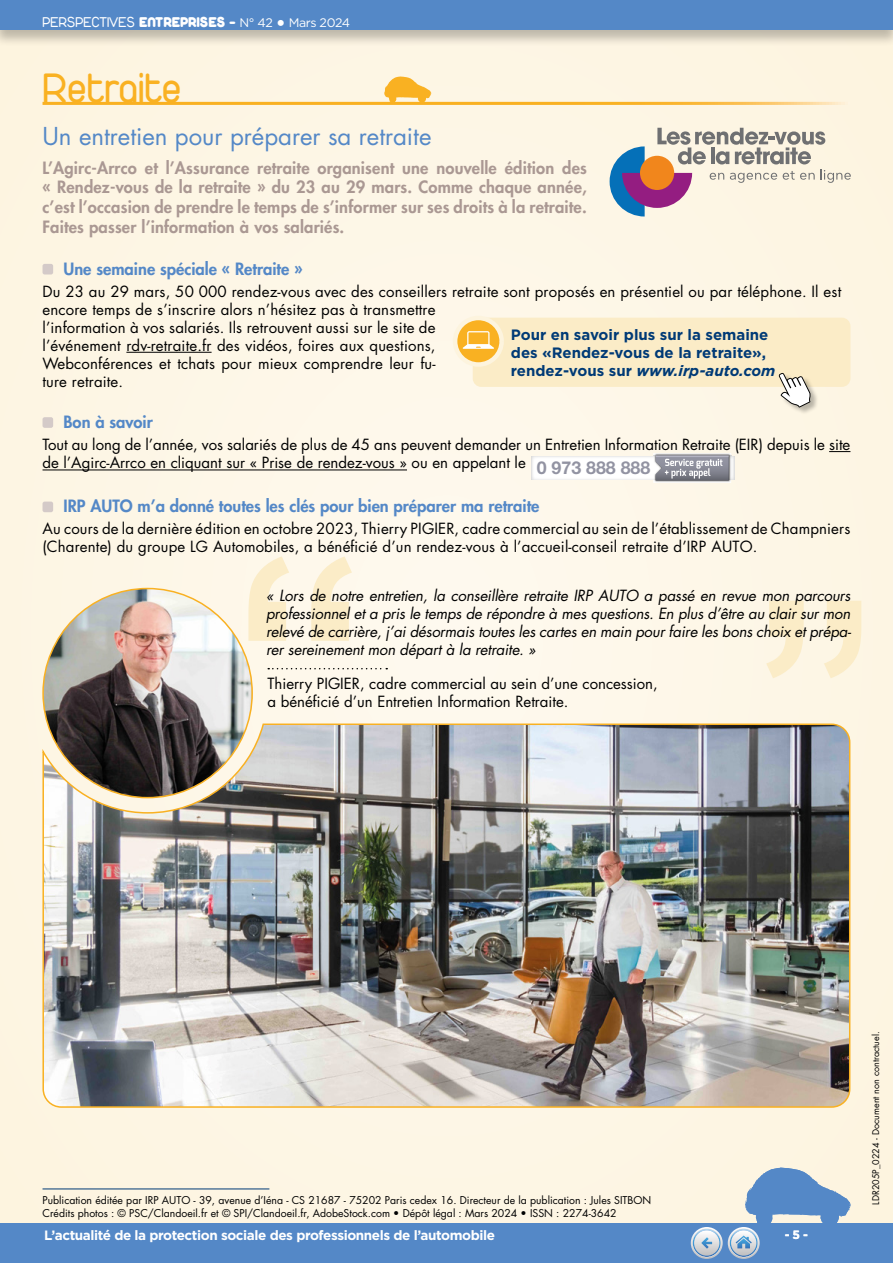
<style>
.page{position:relative;width:893px;height:1263px;background:#fdf6e5}
.page>*{position:absolute;margin:0;border:0;box-sizing:border-box;transform-origin:0 0}
.t1{font:45px "Duepuntozero";color:#f9b122}
.t2{font:24px "Futura Std";color:#5488c7}
.t3{font:800 16.5px/19.8px "Futura Std";letter-spacing:.01em;color:#aa9893;text-align:justify}
.t4{font:800 16.5px "Futura Std";color:#5488c7}
.t5{font:15px/18px "Futura Std";letter-spacing:.01em;color:#000}
.t6{font:italic 15px/18px "Futura Std";letter-spacing:-.01em;color:#000;text-align:justify}
.t7{font:700 15px/18px "Gotham";color:#003a76}
.t8{font:15px "Duepuntozero";color:#fff}
.t9{font:700 13.5px "Gotham";letter-spacing:-.03em;color:#fff}
.t10{font:700 12px "Gotham";color:#fff}
.t11{font:10.5px/12.6px "Futura Std";color:#000}
.t12{font:9px "Futura Std";color:#000}
.s1{font-weight:900}
.s2{font-family:"Gotham";font-size:12.45px}
.s3{font-family:"Gotham";font-weight:700;font-size:20.1px}
.s4{font-family:"Helvetica Neue LT Std";font-weight:700;font-size:17.85px;color:#9293a2}
.s5{font-style:italic}
</style>
<div class="page">
<div style="left:0;top:1223px;width:893px;height:40px;background:#5488c7"></div>
<div style="left:0;top:0;width:893px;height:47px;background:#000;opacity:.25"></div>
<div style="left:0;top:0;width:893px;height:30px;background:#5488c7"></div>
<hr style="left:43px;top:1188px;width:226px;height:1px;background:#003a76">
<svg style="left:384px;top:76px;width:47px;height:26px"></svg>
<hr style="left:43px;top:102px;width:807px;height:3px;background:#fff">
<div style="left:473px;top:318px;width:377px;height:69px;background:#fbecc7;border-radius:9px"></div>
<svg style="left:453px;top:316px;width:51px;height:51px"></svg>
<svg style="left:463px;top:331px;width:31px;height:18px"></svg>
<div style="left:779px;top:373px;width:40px;height:42px;background:#000;opacity:.27"></div>
<svg style="left:778px;top:373px;width:33px;height:35px"></svg>
<svg style="left:766px;top:601px;width:95px;height:77px"></svg>
<svg style="left:248px;top:557px;width:104px;height:84px"></svg>
<img style="left:42px;top:723px;width:809px;height:385px">
<svg style="left:610px;top:128px;width:241px;height:89px"></svg>
<div style="left:640px;top:156px;width:34px;height:34px;background:#f1861c;border-radius:50%"></div>
<hr style="left:126px;top:352px;width:86px;height:1px;background:#000">
<svg style="left:829px;top:451px;width:21px;height:1px"></svg>
<hr style="left:43px;top:470px;width:364px;height:1px;background:#000">
<div style="left:43px;top:264px;width:10px;height:10px;background:#d4cac8;border-radius:2px"></div>
<div style="left:43px;top:417px;width:10px;height:11px;background:#d4cac8;border-radius:2px"></div>
<img style="left:532px;top:456px;width:121px;height:24px">
<img style="left:653px;top:453px;width:78px;height:30px">
<svg style="left:655px;top:455px;width:80px;height:26px"></svg>
<div style="left:43px;top:502px;width:10px;height:10px;background:#d4cac8;border-radius:2px"></div>
<svg style="left:268px;top:668px;width:119px;height:1px"></svg>
<img style="left:43px;top:588px;width:209px;height:210px;border-radius:105px">
<svg style="left:691px;top:1167px;width:159px;height:92px"></svg>
<p class="t8" style="left:43px;top:14px;width:309px">PERSPECTIVES <span class="s1">ENTREPRISES -</span> <span class="s2">N° 42</span> <span class="s3">•</span> <span class="s2">Mars 2024</span></p>
<h1 class="t1" style="left:43px;top:64px;width:141px">Retraite</h1>
<h2 class="t2" style="left:43px;top:121px;width:390px">Un entretien pour préparer sa retraite</h2>
<p class="t3" style="left:43px;top:158px;width:546px">L’Agirc-Arrco et l’Assurance retraite organisent une nouvelle édition des « Rendez-vous de la retraite » du 23 au 29 mars. Comme chaque année, c’est l’occasion de prendre le temps de s’informer sur ses droits à la retraite.<br>Faites passer l’information à vos salariés.</p>
<p class="t4" style="left:64px;top:258px;width:241px">Une semaine spéciale « Retraite »</p>
<p class="t5" style="left:43px;top:282px;width:800px">Du 23 au 29 mars, 50 000 rendez-vous avec des conseillers retraite sont proposés en présentiel ou par téléphone. Il est encore temps de s’inscrire alors n’hésitez pas à transmettre<br>l’information à vos salariés. Ils retrouvent aussi sur le site de<br>l’événement rdv-retraite.fr des vidéos, foires aux questions,<br>Webconférences et tchats pour mieux comprendre leur fu-<br>ture retraite.</p>
<p class="t4" style="left:64px;top:411px;width:91px">Bon à savoir</p>
<p class="t5" style="left:43px;top:436px;width:809px">Tout au long de l’année, vos salariés de plus de 45 ans peuvent demander un Entretien Information Retraite (EIR) depuis le site de l’Agirc-Arrco en cliquant sur « Prise de rendez-vous » ou en appelant le <span class="s4">0 973 888 888</span></p>
<p class="t4" style="left:64px;top:496px;width:478px">IRP AUTO m’a donné toutes les clés pour bien préparer ma retraite</p>
<p class="t5" style="left:43px;top:520px;width:809px">Au cours de la dernière édition en octobre 2023, Thierry PIGIER, cadre commercial au sein de l’établissement de Champniers (Charente) du groupe LG Automobiles, a bénéficié d’un rendez-vous à l’accueil-conseil retraite d’IRP AUTO.</p>
<p class="t6" style="left:266px;top:587px;width:587px">« Lors de notre entretien, la conseillère retraite IRP AUTO a passé en revue mon parcours professionnel et a pris le temps de répondre à mes questions. En plus d’être au clair sur mon relevé de carrière, j’ai désormais toutes les cartes en main pour faire les bons choix et prépa&shy;rer sereinement mon départ à la retraite. »</p>
<p class="t5" style="left:267px;top:674px;width:392px">Thierry PIGIER, cadre commercial au sein d’une concession, a bénéficié d’un Entretien Information Retraite.</p>
<p class="t7" style="left:511px;top:326px;width:266px">Pour en savoir plus sur la semaine des «Rendez-vous de la retraite», rendez-vous sur <span class="s5">www.irp-auto.com</span></p>
<p class="t11" style="left:43px;top:1194px;width:610px">Publication éditée par IRP AUTO - 39, avenue d’Iéna - CS 21687 - 75202 Paris cedex 16. Directeur de la publication : Jules SITBON<br>Crédits photos : © PSC/Clandoeil.fr et © SPI/Clandoeil.fr, AdobeStock.com • Dépôt légal : Mars 2024 • ISSN : 2274-3642</p>
<p class="t9" style="left:44px;top:1226px;width:452px">L’actualité de la protection sociale des professionnels de l’automobile</p>
<p class="t10" style="left:785px;top:1226px;width:25px">- 5 -</p>
<p class="t12" style="left:870px;top:1205px;width:175px;rotate:-90deg">LDR205P_0224 - Document non contractuel.</p>
</div>
